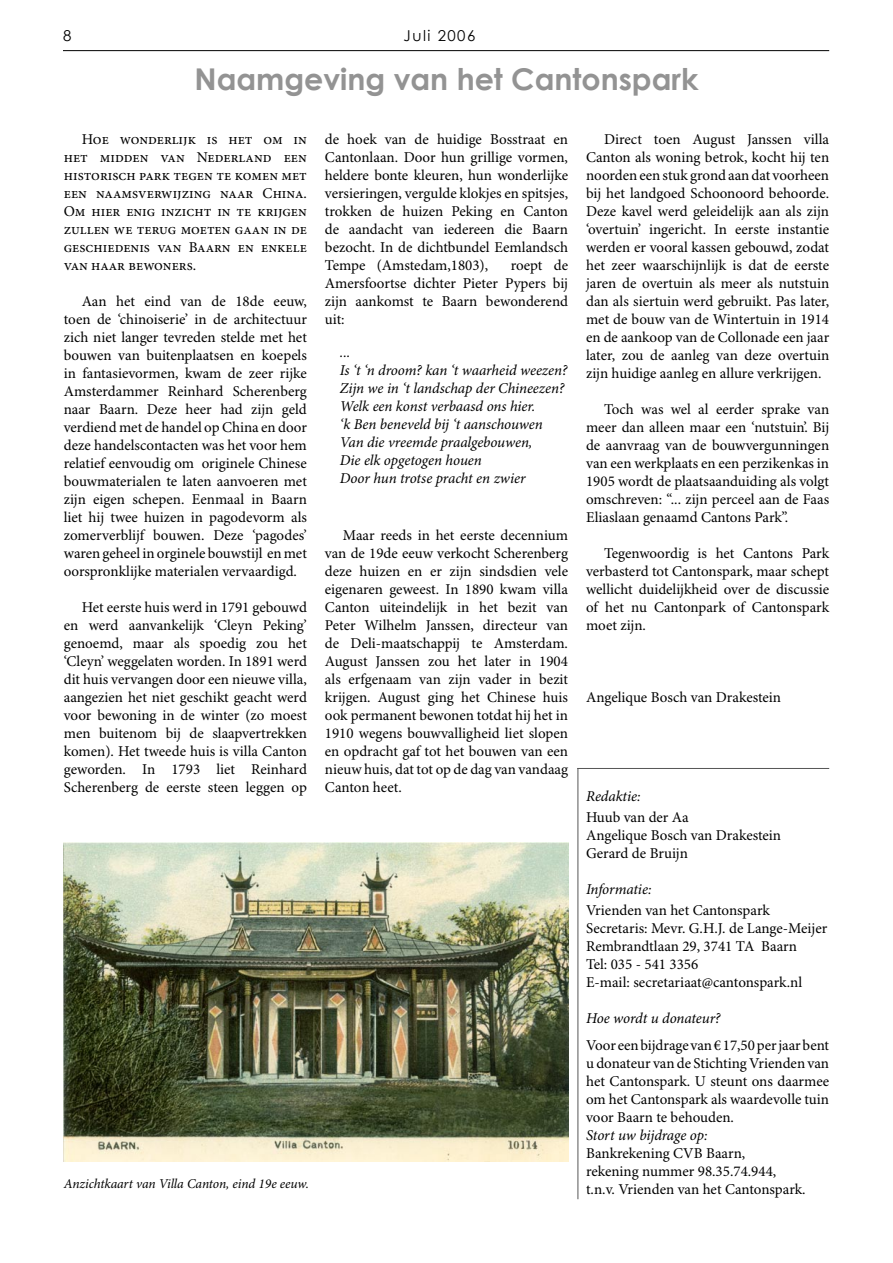
<style>
.page{position:relative;width:893px;height:1263px;background:#fff}
.page>*{position:absolute;margin:0;border:0;box-sizing:border-box;transform-origin:0 0}
.Kop_1{font:700 30px "Century Gothic";color:#939393}
.Standaard{font:15px/18px "Minion Pro";color:#000;text-align:justify}
.ondertekening{font:15px/18px "Minion Pro";color:#000}
.Inleidingstekst{font:15px/18px "Minion Pro";letter-spacing:-.01em;color:#000;text-align:justify}
.Ondertitel{font:italic 15px "Minion Pro";letter-spacing:-.005em;color:#000}
.ondertekening-2{font:italic 15px "Minion Pro";letter-spacing:-.01em;color:#000}
.t1{font:15px "Century Gothic";letter-spacing:.1em;color:#000}
.Ondertitel-2{font:italic 13.5px "Minion Pro";letter-spacing:-.005em;color:#000}
</style>
<div class="page">
<hr style="left:63px;top:50px;width:766px;height:1px;background:#000">
<hr style="left:577px;top:768px;width:252px;height:1px;background:#565656">
<hr style="left:578px;top:768px;width:1px;height:431px;background:#565656">
<img style="left:64px;top:842px;width:504px;height:319px">
<p class="t1" style="left:63px;top:25px;width:10px">8</p>
<p class="t1" style="left:404px;top:25px;width:73px">Juli 2006</p>
<p class="Kop_1" style="left:194px;top:56px;width:506px">Naamgeving van het Cantonspark</p>
<p class="Inleidingstekst" style="left:64px;top:131px;width:245px;text-indent:18px">Hoe wonderlijk is het om in het midden van Nederland een historisch park tegen te komen met een naamsverwijzing naar China.<br>Om hier enig inzicht in te krijgen zullen we terug moeten gaan in de geschiedenis van Baarn en enkele van haar bewoners.</p>
<p class="Standaard" style="left:64px;top:293px;width:245px;text-indent:18px">Aan het eind van de 18de eeuw, toen de ‘chinoiserie’ in de architectuur zich niet langer tevreden stelde met het bouwen van buitenplaatsen en koepels in fantasievormen, kwam de zeer rijke Amsterdammer Reinhard Scherenberg naar Baarn. Deze heer had zijn geld verdiend met de handel op China en door deze handelscontacten was het voor hem relatief eenvoudig om originele Chinese bouwmaterialen te laten aanvoeren met zijn eigen schepen. Eenmaal in Baarn liet hij twee huizen in pagodevorm als zomerverblijf bouwen. Deze ‘pagodes’ waren geheel in orginele bouwstijl en met oorspronklijke materialen vervaardigd.</p>
<p class="Standaard" style="left:64px;top:599px;width:245px;text-indent:18px">Het eerste huis werd in 1791 gebouwd en werd aanvankelijk ‘Cleyn Peking’ genoemd, maar als spoedig zou het ‘Cleyn’ weggelaten worden. In 1891 werd dit huis vervangen door een nieuwe villa, aangezien het niet geschikt geacht werd voor bewoning in de winter (zo moest men buitenom bij de slaapvertrekken komen). Het tweede huis is villa Canton geworden. In 1793 liet Reinhard Scherenberg de eerste steen leggen op</p>
<p class="Standaard" style="left:325px;top:131px;width:245px">de hoek van de huidige Bosstraat en Cantonlaan. Door hun grillige vormen, heldere bonte kleuren, hun wonderlijke versieringen, vergulde klokjes en spitsjes, trokken de huizen Peking en Canton de aandacht van iedereen die Baarn bezocht. In de dichtbundel Eemlandsch Tempe (Amstedam,1803),</p>
<p class="Standaard" style="left:586px;top:131px;width:245px;text-indent:18px">Direct toen August Janssen villa Canton als woning betrok, kocht hij ten noorden een stuk grond aan dat voorheen bij het landgoed Schoonoord behoorde.<br>Deze kavel werd geleidelijk aan als zijn ‘overtuin’ ingericht. In eerste instantie werden er vooral kassen gebouwd, zodat het zeer waarschijnlijk is dat de eerste jaren de overtuin als meer als nutstuin dan als siertuin werd gebruikt. Pas later, met de bouw van de Wintertuin in 1914 en de aankoop van de Collonade een jaar later, zou de aanleg van deze overtuin zijn huidige aanleg en allure verkrijgen.</p>
<p class="Standaard" style="left:586px;top:401px;width:245px;text-indent:18px">Toch was wel al eerder sprake van meer dan alleen maar een ‘nutstuin’. Bij de aanvraag van de bouwvergunningen van een werkplaats en een perzikenkas in 1905 wordt de plaatsaanduiding als volgt omschreven: “... zijn perceel aan de Faas Eliaslaan genaamd Cantons Park”.</p>
<p class="Standaard" style="left:586px;top:545px;width:245px;text-indent:18px">Tegenwoordig is het Cantons Park verbasterd tot Cantonspark, maar schept wellicht duidelijkheid over de discussie of het nu Cantonpark of Cantonspark moet zijn.</p>
<p class="Standaard" style="left:325px;top:257px;width:245px;text-indent:186px">roept de Amersfoortse dichter Pieter Pypers bij zijn aankomst te Baarn bewonderend uit:</p>
<p class="Ondertitel" style="left:340px;top:343px;width:12px">...</p>
<p class="Ondertitel" style="left:340px;top:361px;width:229px">Is ‘t ‘n droom? kan ‘t waarheid weezen?</p>
<p class="Ondertitel" style="left:340px;top:379px;width:226px">Zijn we in ‘t landschap der Chineezen?</p>
<p class="Ondertitel" style="left:340px;top:397px;width:197px">Welk een konst verbaasd ons hier.</p>
<p class="Ondertitel" style="left:340px;top:415px;width:204px">‘k Ben beneveld bij ‘t aanschouwen</p>
<p class="Ondertitel" style="left:340px;top:433px;width:194px">Van die vreemde praalgebouwen,</p>
<p class="Ondertitel" style="left:340px;top:451px;width:143px">Die elk opgetogen houen</p>
<p class="Ondertitel" style="left:340px;top:469px;width:187px">Door hun trotse pracht en zwier</p>
<p class="Standaard" style="left:325px;top:527px;width:245px;text-indent:18px">Maar reeds in het eerste decennium van de 19de eeuw verkocht Scherenberg deze huizen en er zijn sindsdien vele eigenaren geweest. In 1890 kwam villa Canton uiteindelijk in het bezit van Peter Wilhelm Janssen, directeur van de Deli-maatschappij te Amsterdam.<br>August Janssen zou het later in 1904 als erfgenaam van zijn vader in bezit krijgen. August ging het Chinese huis ook permanent bewonen totdat hij het in 1910 wegens bouwvalligheid liet slopen en opdracht gaf tot het bouwen van een nieuw huis, dat tot op de dag van vandaag Canton heet.</p>
<p class="ondertekening" style="left:586px;top:689px;width:197px">Angelique Bosch van Drakestein</p>
<p class="ondertekening-2" style="left:586px;top:787px;width:56px">Redaktie:</p>
<p class="ondertekening" style="left:586px;top:809px;width:197px">Huub van der Aa<br>Angelique Bosch van Drakestein<br>Gerard de Bruijn</p>
<p class="ondertekening-2" style="left:586px;top:880px;width:67px">Informatie:</p>
<p class="ondertekening" style="left:586px;top:902px;width:185px">Vrienden van het Cantonspark</p>
<p class="ondertekening" style="left:586px;top:920px;width:243px">Secretaris: Mevr. G.H.J. de Lange-Meijer</p>
<p class="ondertekening" style="left:586px;top:938px;width:212px">Rembrandtlaan 29, 3741 TA Baarn</p>
<p class="ondertekening" style="left:586px;top:956px;width:114px">Tel: 035 - 541 3356</p>
<p class="ondertekening" style="left:586px;top:974px;width:218px">E-mail: secretariaat@cantonspark.nl</p>
<p class="ondertekening-2" style="left:586px;top:1009px;width:136px">Hoe wordt u donateur?</p>
<p class="ondertekening" style="left:586px;top:1037px;width:245px;text-align:justify">Voor een bijdrage van € 17,50 per jaar bent u donateur van de Stichting Vrienden van het Cantonspark. U steunt ons daarmee om het Cantonspark als waardevolle tuin voor Baarn te behouden.</p>
<p class="ondertekening-2" style="left:586px;top:1126px;width:123px">Stort uw bijdrage op:</p>
<p class="ondertekening" style="left:586px;top:1145px;width:161px">Bankrekening CVB Baarn,</p>
<p class="ondertekening" style="left:586px;top:1163px;width:192px">rekening nummer 98.35.74.944,</p>
<p class="ondertekening" style="left:586px;top:1181px;width:221px">t.n.v. Vrienden van het Cantonspark.</p>
<p class="Ondertitel-2" style="left:64px;top:1176px;width:247px">Anzichtkaart van Villa Canton, eind 19e eeuw.</p>
</div>
